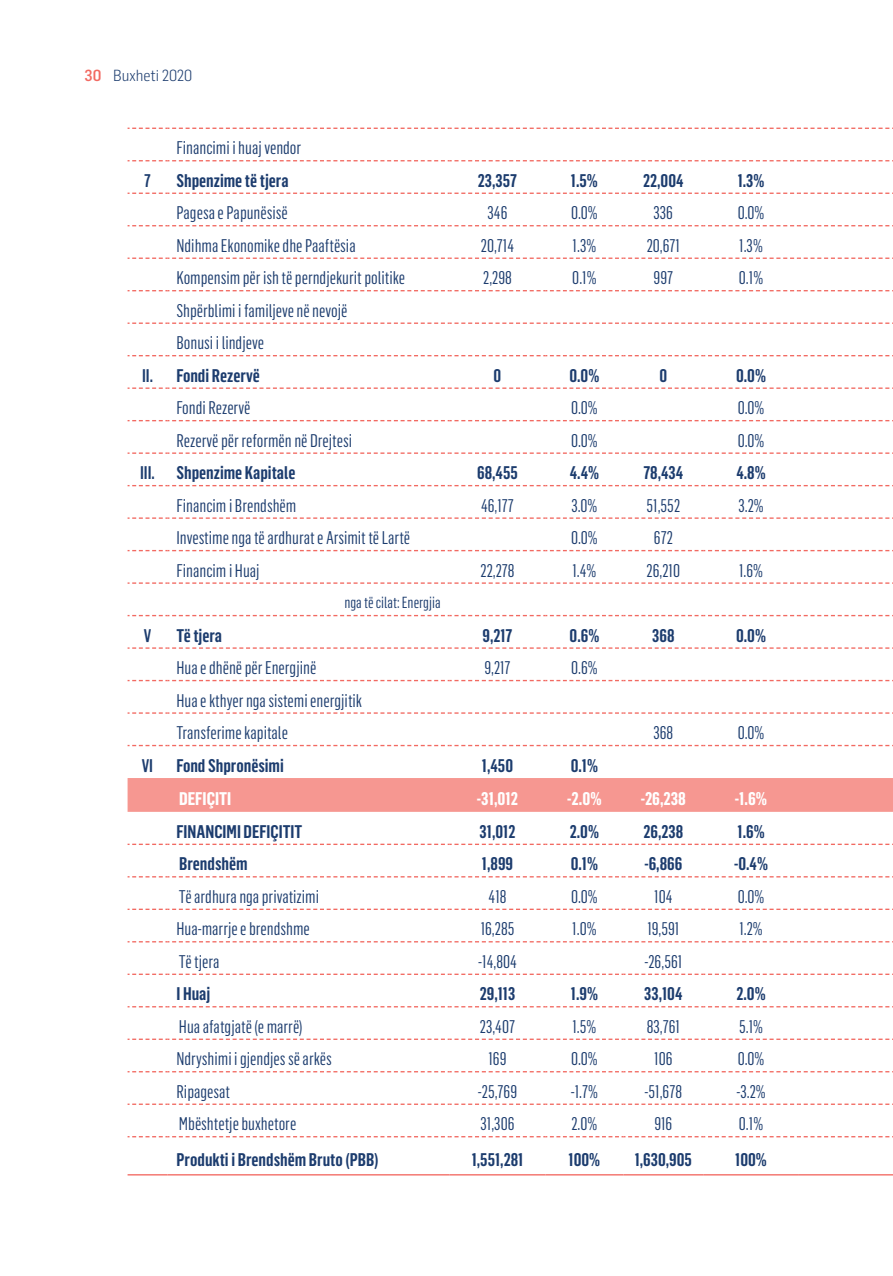
<style>
.page{position:relative;width:893px;height:1276px;background:#fff}
.page>*{position:absolute;margin:0;border:0;box-sizing:border-box;transform-origin:0 0}
.t1{font:18px/32.4px "Flama Condensed";color:#1c3c6e}
.t2{font:600 18px "Flama Condensed";color:#1c3c6e}
.t3{font:700 18px "Flama Condensed";color:#fff}
.t4{font:500 18px "Flama Condensed";color:#1c3c6e}
.t5{font:15.75px "Flama Condensed";color:#1c3c6e}
.t6{font:300 15.75px "Flama Semicondensed";color:#1c3c6e}
.s1{font-weight:500;color:#f26a62}
.s2{font-weight:500}
</style>
<div class="page">
<div style="left:128px;top:778px;width:765px;height:34px;background:#f69791"></div>
<svg style="left:128px;top:128px;width:765px;height:1px"></svg>
<svg style="left:128px;top:160px;width:765px;height:1px"></svg>
<svg style="left:128px;top:193px;width:765px;height:1px"></svg>
<svg style="left:128px;top:225px;width:765px;height:1px"></svg>
<svg style="left:128px;top:257px;width:765px;height:2px"></svg>
<svg style="left:128px;top:290px;width:765px;height:1px"></svg>
<svg style="left:128px;top:322px;width:765px;height:2px"></svg>
<svg style="left:128px;top:355px;width:765px;height:1px"></svg>
<svg style="left:128px;top:387px;width:765px;height:2px"></svg>
<svg style="left:128px;top:420px;width:765px;height:1px"></svg>
<svg style="left:128px;top:452px;width:765px;height:2px"></svg>
<svg style="left:128px;top:485px;width:765px;height:1px"></svg>
<svg style="left:128px;top:517px;width:765px;height:2px"></svg>
<svg style="left:128px;top:550px;width:765px;height:1px"></svg>
<svg style="left:128px;top:582px;width:765px;height:2px"></svg>
<svg style="left:128px;top:615px;width:765px;height:1px"></svg>
<svg style="left:128px;top:647px;width:765px;height:2px"></svg>
<svg style="left:128px;top:680px;width:765px;height:1px"></svg>
<svg style="left:128px;top:712px;width:765px;height:2px"></svg>
<svg style="left:128px;top:745px;width:765px;height:1px"></svg>
<svg style="left:128px;top:843px;width:765px;height:2px"></svg>
<svg style="left:128px;top:876px;width:765px;height:1px"></svg>
<svg style="left:128px;top:908px;width:765px;height:2px"></svg>
<svg style="left:128px;top:941px;width:765px;height:1px"></svg>
<svg style="left:128px;top:973px;width:765px;height:2px"></svg>
<svg style="left:128px;top:1006px;width:765px;height:1px"></svg>
<svg style="left:128px;top:1038px;width:765px;height:2px"></svg>
<svg style="left:128px;top:1071px;width:765px;height:1px"></svg>
<svg style="left:128px;top:1103px;width:765px;height:2px"></svg>
<svg style="left:128px;top:1136px;width:765px;height:1px"></svg>
<hr style="left:128px;top:1174px;width:39px;height:1px;background:#f26a62">
<hr style="left:167px;top:1174px;width:283px;height:1px;background:#f26a62">
<hr style="left:450px;top:1174px;width:95px;height:1px;background:#f26a62">
<hr style="left:545px;top:1174px;width:78px;height:1px;background:#f26a62">
<hr style="left:623px;top:1174px;width:80px;height:1px;background:#f26a62">
<hr style="left:703px;top:1174px;width:96px;height:1px;background:#f26a62">
<hr style="left:799px;top:1174px;width:94px;height:1px;background:#f26a62">
<p class="t6" style="left:85px;top:65px;width:109px"><span class="s1">30</span> Buxheti 2020</p>
<p class="t1" style="left:176px;top:131px;width:126px">Financimi i huaj vendor</p>
<p class="t4" style="left:144px;top:169px;width:8px">7</p>
<p class="t2" style="left:176px;top:169px;width:114px">Shpenzime të tjera</p>
<p class="t2" style="left:478px;top:169px;width:41px">23,357</p>
<p class="t2" style="left:571px;top:169px;width:28px">1.5%</p>
<p class="t2" style="left:643px;top:169px;width:42px">22,004</p>
<p class="t2" style="left:738px;top:169px;width:28px">1.3%</p>
<p class="t1" style="left:176px;top:196px;width:113px">Pagesa e Papunësisë</p>
<p class="t1" style="left:488px;top:196px;width:21px">346</p>
<p class="t1" style="left:571px;top:196px;width:28px">0.0%</p>
<p class="t1" style="left:654px;top:196px;width:21px">336</p>
<p class="t1" style="left:738px;top:196px;width:28px">0.0%</p>
<p class="t1" style="left:176px;top:229px;width:181px">Ndihma Ekonomike dhe Paaftësia</p>
<p class="t1" style="left:481px;top:229px;width:35px">20,714</p>
<p class="t1" style="left:573px;top:229px;width:25px">1.3%</p>
<p class="t1" style="left:647px;top:229px;width:35px">20,671</p>
<p class="t1" style="left:739px;top:229px;width:25px">1.3%</p>
<p class="t1" style="left:176px;top:261px;width:230px">Kompensim për ish të perndjekurit politike</p>
<p class="t1" style="left:483px;top:261px;width:30px">2,298</p>
<p class="t1" style="left:572px;top:261px;width:26px">0.1%</p>
<p class="t1" style="left:654px;top:261px;width:21px">997</p>
<p class="t1" style="left:739px;top:261px;width:26px">0.1%</p>
<p class="t1" style="left:176px;top:294px;width:172px">Shpërblimi i familjeve në nevojë</p>
<p class="t1" style="left:176px;top:326px;width:89px">Bonusi i lindjeve</p>
<p class="t2" style="left:142px;top:364px;width:119px"><span class="s2">II.</span> Fondi Rezervë</p>
<p class="t2" style="left:494px;top:364px;width:9px">0</p>
<p class="t2" style="left:569px;top:364px;width:31px">0.0%</p>
<p class="t2" style="left:659px;top:364px;width:9px">0</p>
<p class="t2" style="left:736px;top:364px;width:31px">0.0%</p>
<p class="t1" style="left:176px;top:391px;width:76px">Fondi Rezervë</p>
<p class="t1" style="left:571px;top:391px;width:28px">0.0%</p>
<p class="t1" style="left:738px;top:391px;width:28px">0.0%</p>
<p class="t1" style="left:176px;top:423px;width:177px">Rezervë për reformën në Drejtesi</p>
<p class="t1" style="left:571px;top:423px;width:28px">0.0%</p>
<p class="t1" style="left:738px;top:423px;width:28px">0.0%</p>
<p class="t2" style="left:140px;top:461px;width:157px"><span class="s2">III.</span> Shpenzime Kapitale</p>
<p class="t2" style="left:477px;top:461px;width:42px">68,455</p>
<p class="t2" style="left:570px;top:461px;width:31px">4.4%</p>
<p class="t2" style="left:643px;top:461px;width:42px">78,434</p>
<p class="t2" style="left:736px;top:461px;width:31px">4.8%</p>
<p class="t1" style="left:176px;top:488px;width:121px">Financim i Brendshëm</p>
<p class="t1" style="left:481px;top:488px;width:34px">46,177</p>
<p class="t1" style="left:571px;top:488px;width:28px">3.0%</p>
<p class="t1" style="left:647px;top:488px;width:35px">51,552</p>
<p class="t1" style="left:738px;top:488px;width:27px">3.2%</p>
<p class="t1" style="left:176px;top:521px;width:235px">Investime nga të ardhurat e Arsimit të Lartë</p>
<p class="t1" style="left:571px;top:521px;width:28px">0.0%</p>
<p class="t1" style="left:654px;top:521px;width:20px">672</p>
<p class="t1" style="left:176px;top:553px;width:85px">Financim i Huaj</p>
<p class="t1" style="left:480px;top:553px;width:35px">22,278</p>
<p class="t1" style="left:572px;top:553px;width:25px">1.4%</p>
<p class="t1" style="left:647px;top:553px;width:35px">26,210</p>
<p class="t1" style="left:739px;top:553px;width:25px">1.6%</p>
<p class="t5" style="left:344px;top:593px;width:98px">nga të cilat: Energjia</p>
<p class="t4" style="left:144px;top:624px;width:9px">V</p>
<p class="t2" style="left:176px;top:624px;width:47px">Të tjera</p>
<p class="t2" style="left:482px;top:624px;width:32px">9,217</p>
<p class="t2" style="left:570px;top:624px;width:31px">0.6%</p>
<p class="t2" style="left:652px;top:624px;width:24px">368</p>
<p class="t2" style="left:736px;top:624px;width:31px">0.0%</p>
<p class="t1" style="left:176px;top:651px;width:141px">Hua e dhënë për Energjinë</p>
<p class="t1" style="left:484px;top:651px;width:28px">9,217</p>
<p class="t1" style="left:571px;top:651px;width:28px">0.6%</p>
<p class="t1" style="left:176px;top:683px;width:187px">Hua e kthyer nga sistemi energjitik<br>Transferime kapitale</p>
<p class="t1" style="left:653px;top:716px;width:21px">368</p>
<p class="t1" style="left:738px;top:716px;width:28px">0.0%</p>
<p class="t4" style="left:142px;top:754px;width:13px">VI</p>
<p class="t2" style="left:176px;top:754px;width:109px">Fond Shpronësimi</p>
<p class="t2" style="left:482px;top:754px;width:33px">1,450</p>
<p class="t2" style="left:571px;top:754px;width:29px">0.1%</p>
<p class="t3" style="left:179px;top:787px;width:54px">DEFIÇITI</p>
<p class="t3" style="left:477px;top:787px;width:43px">-31,012</p>
<p class="t3" style="left:567px;top:787px;width:36px">-2.0%</p>
<p class="t3" style="left:641px;top:787px;width:47px">-26,238</p>
<p class="t3" style="left:735px;top:787px;width:34px">-1.6%</p>
<p class="t2" style="left:176px;top:820px;width:127px">FINANCIMI DEFIÇITIT</p>
<p class="t2" style="left:480px;top:820px;width:37px">31,012</p>
<p class="t2" style="left:570px;top:820px;width:31px">2.0%</p>
<p class="t2" style="left:643px;top:820px;width:41px">26,238</p>
<p class="t2" style="left:737px;top:820px;width:29px">1.6%</p>
<p class="t2" style="left:179px;top:852px;width:70px">Brendshëm</p>
<p class="t2" style="left:482px;top:852px;width:33px">1,899</p>
<p class="t2" style="left:571px;top:852px;width:29px">0.1%</p>
<p class="t2" style="left:644px;top:852px;width:39px">-6,866</p>
<p class="t2" style="left:734px;top:852px;width:35px">-0.4%</p>
<p class="t1" style="left:179px;top:880px;width:142px">Të ardhura nga privatizimi</p>
<p class="t1" style="left:489px;top:880px;width:19px">418</p>
<p class="t1" style="left:571px;top:880px;width:28px">0.0%</p>
<p class="t1" style="left:654px;top:880px;width:20px">104</p>
<p class="t1" style="left:738px;top:880px;width:28px">0.0%</p>
<p class="t1" style="left:176px;top:912px;width:135px">Hua-marrje e brendshme</p>
<p class="t1" style="left:481px;top:912px;width:35px">16,285</p>
<p class="t1" style="left:572px;top:912px;width:26px">1.0%</p>
<p class="t1" style="left:647px;top:912px;width:34px">19,591</p>
<p class="t1" style="left:739px;top:912px;width:25px">1.2%</p>
<p class="t1" style="left:179px;top:944px;width:42px">Të tjera</p>
<p class="t1" style="left:478px;top:944px;width:40px">-14,804</p>
<p class="t1" style="left:644px;top:944px;width:39px">-26,561</p>
<p class="t2" style="left:176px;top:982px;width:35px">I Huaj</p>
<p class="t2" style="left:480px;top:982px;width:37px">29,113</p>
<p class="t2" style="left:571px;top:982px;width:29px">1.9%</p>
<p class="t2" style="left:644px;top:982px;width:40px">33,104</p>
<p class="t2" style="left:736px;top:982px;width:31px">2.0%</p>
<p class="t1" style="left:179px;top:1009px;width:125px">Hua afatgjatë (e marrë)</p>
<p class="t1" style="left:480px;top:1009px;width:37px">23,407</p>
<p class="t1" style="left:572px;top:1009px;width:25px">1.5%</p>
<p class="t1" style="left:647px;top:1009px;width:35px">83,761</p>
<p class="t1" style="left:739px;top:1009px;width:25px">5.1%</p>
<p class="t1" style="left:176px;top:1042px;width:157px">Ndryshimi i gjendjes së arkës</p>
<p class="t1" style="left:488px;top:1042px;width:20px">169</p>
<p class="t1" style="left:571px;top:1042px;width:28px">0.0%</p>
<p class="t1" style="left:654px;top:1042px;width:20px">106</p>
<p class="t1" style="left:738px;top:1042px;width:28px">0.0%</p>
<p class="t1" style="left:176px;top:1074px;width:55px">Ripagesat</p>
<p class="t1" style="left:478px;top:1074px;width:41px">-25,769</p>
<p class="t1" style="left:571px;top:1074px;width:29px">-1.7%</p>
<p class="t1" style="left:645px;top:1074px;width:39px">-51,678</p>
<p class="t1" style="left:736px;top:1074px;width:31px">-3.2%</p>
<p class="t1" style="left:179px;top:1107px;width:119px">Mbështetje buxhetore</p>
<p class="t1" style="left:481px;top:1107px;width:35px">31,306</p>
<p class="t1" style="left:571px;top:1107px;width:27px">2.0%</p>
<p class="t1" style="left:654px;top:1107px;width:20px">916</p>
<p class="t1" style="left:739px;top:1107px;width:26px">0.1%</p>
<p class="t2" style="left:176px;top:1148px;width:204px">Produkti i Brendshëm Bruto (PBB)</p>
<p class="t2" style="left:472px;top:1148px;width:53px">1,551,281</p>
<p class="t2" style="left:569px;top:1148px;width:33px">100%</p>
<p class="t2" style="left:635px;top:1148px;width:59px">1,630,905</p>
<p class="t2" style="left:735px;top:1148px;width:33px">100%</p>
</div>
